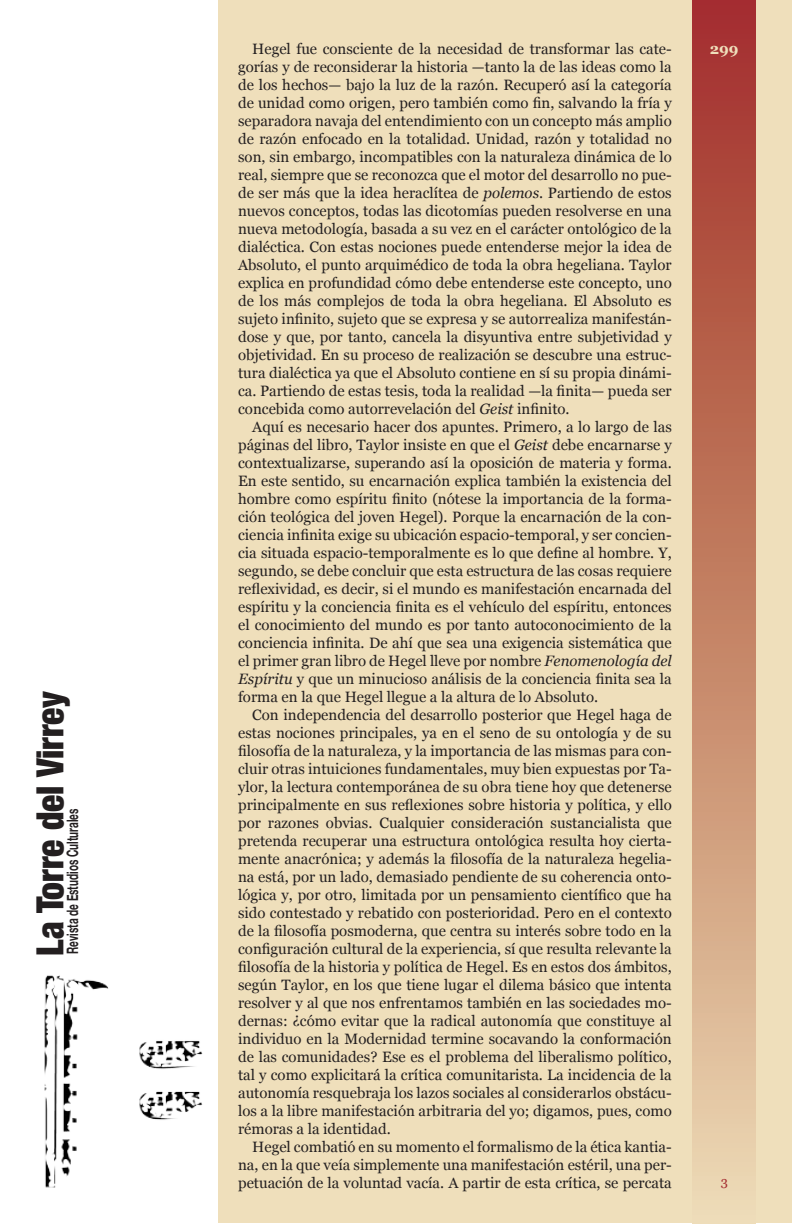
<style>
.page{position:relative;width:792px;height:1224px;background:#fff}
.page>*{position:absolute;margin:0;border:0;box-sizing:border-box;transform-origin:0 0}
.t1{font:900 condensed 37.5px "Helvetica Neue";color:#231f20;scale:.95 1}
.t2{font:700 15.8px "Helvetica Neue";color:#231f20;scale:.63 1}
.t3{font:15px/18px "Georgia";color:#231f20;text-align:justify}
.t4{font:700 15px "Georgia";color:#efdfbb}
.s1{font-style:italic}
</style>
<div class="page">
<div style="left:218px;top:0;width:574px;height:1224px;background:#efdfbb"></div>
<div style="left:693px;top:0;width:63px;height:1224px;background:linear-gradient(to bottom,#a02d24,#ead9ae)"></div>
<img style="left:44px;top:975px;width:159px;height:213px">
<svg style="left:721px;top:1179px;width:6px;height:10px"></svg>
<h1 class="t1" style="left:27px;top:956px;width:280px;rotate:-90deg">La Torre del Virrey</h1>
<p class="t2" style="left:63px;top:954px;width:232px;rotate:-90deg">Revista de Estudios Culturales</p>
<p class="t3" style="left:238px;top:40px;width:435px;text-indent:14px">Hegel fue consciente de la necesidad de transformar las cate&shy;gorías y de reconsiderar la historia —tanto la de las ideas como la de los hechos— bajo la luz de la razón. Recuperó así la categoría de unidad como origen, pero también como fin, salvando la fría y separadora navaja del entendimiento con un concepto más amplio de razón enfocado en la totalidad. Unidad, razón y totalidad no son, sin embargo, incompatibles con la naturaleza dinámica de lo real, siempre que se reconozca que el motor del desarrollo no pue&shy;de ser más que la idea heraclítea de <span class="s1">polemos</span>. Partiendo de estos nuevos conceptos, todas las dicotomías pueden resolverse en una nueva metodología, basada a su vez en el carácter ontológico de la dialéctica. Con estas nociones puede entenderse mejor la idea de Absoluto, el punto arquimédico de toda la obra hegeliana. Taylor explica en profundidad cómo debe entenderse este concepto, uno de los más complejos de toda la obra hegeliana. El Absoluto es sujeto infinito, sujeto que se expresa y se autorrealiza manifestán&shy;dose y que, por tanto, cancela la disyuntiva entre subjetividad y objetividad. En su proceso de realización se descubre una estruc&shy;tura dialéctica ya que el Absoluto contiene en sí su propia dinámi&shy;ca. Partiendo de estas tesis, toda la realidad —la finita— pueda ser concebida como autorrevelación del <span class="s1">Geist</span> infinito.</p>
<p class="t3" style="left:238px;top:418px;width:435px;text-indent:14px">Aquí es necesario hacer dos apuntes. Primero, a lo largo de las páginas del libro, Taylor insiste en que el <span class="s1">Geist</span> debe encarnarse y contextualizarse, superando así la oposición de materia y forma.<br>En este sentido, su encarnación explica también la existencia del hombre como espíritu finito (nótese la importancia de la forma&shy;ción teológica del joven Hegel). Porque la encarnación de la con&shy;ciencia infinita exige su ubicación espacio-temporal, y ser concien&shy;cia situada espacio-temporalmente es lo que define al hombre. Y, segundo, se debe concluir que esta estructura de las cosas requiere reflexividad, es decir, si el mundo es manifestación encarnada del espíritu y la conciencia finita es el vehículo del espíritu, entonces el conocimiento del mundo es por tanto autoconocimiento de la conciencia infinita. De ahí que sea una exigencia sistemática que el primer gran libro de Hegel lleve por nombre <span class="s1">Fenomenología del Espíritu</span> y que un minucioso análisis de la conciencia finita sea la forma en la que Hegel llegue a la altura de lo Absoluto.</p>
<p class="t3" style="left:238px;top:706px;width:435px;text-indent:14px">Con independencia del desarrollo posterior que Hegel haga de estas nociones principales, ya en el seno de su ontología y de su filosofía de la naturaleza, y la importancia de las mismas para con&shy;cluir otras intuiciones fundamentales, muy bien expuestas por Ta&shy;ylor, la lectura contemporánea de su obra tiene hoy que detenerse principalmente en sus reflexiones sobre historia y política, y ello por razones obvias. Cualquier consideración sustancialista que pretenda recuperar una estructura ontológica resulta hoy cierta&shy;mente anacrónica; y además la filosofía de la naturaleza hegelia&shy;na está, por un lado, demasiado pendiente de su coherencia onto&shy;lógica y, por otro, limitada por un pensamiento científico que ha sido contestado y rebatido con posterioridad. Pero en el contexto de la filosofía posmoderna, que centra su interés sobre todo en la configuración cultural de la experiencia, sí que resulta relevante la filosofía de la historia y política de Hegel. Es en estos dos ámbitos, según Taylor, en los que tiene lugar el dilema básico que intenta resolver y al que nos enfrentamos también en las sociedades mo&shy;dernas: ¿cómo evitar que la radical autonomía que constituye al individuo en la Modernidad termine socavando la conformación de las comunidades? Ese es el problema del liberalismo político, tal y como explicitará la crítica comunitarista. La incidencia de la autonomía resquebraja los lazos sociales al considerarlos obstácu&shy;los a la libre manifestación arbitraria del yo; digamos, pues, como rémoras a la identidad.</p>
<p class="t3" style="left:238px;top:1138px;width:435px;text-indent:14px">Hegel combatió en su momento el formalismo de la ética kantia&shy;na, en la que veía simplemente una manifestación estéril, una per&shy;petuación de la voluntad vacía. A partir de esta crítica, se percata</p>
<p class="t4" style="left:710px;top:40px;width:30px">299</p>
</div>
